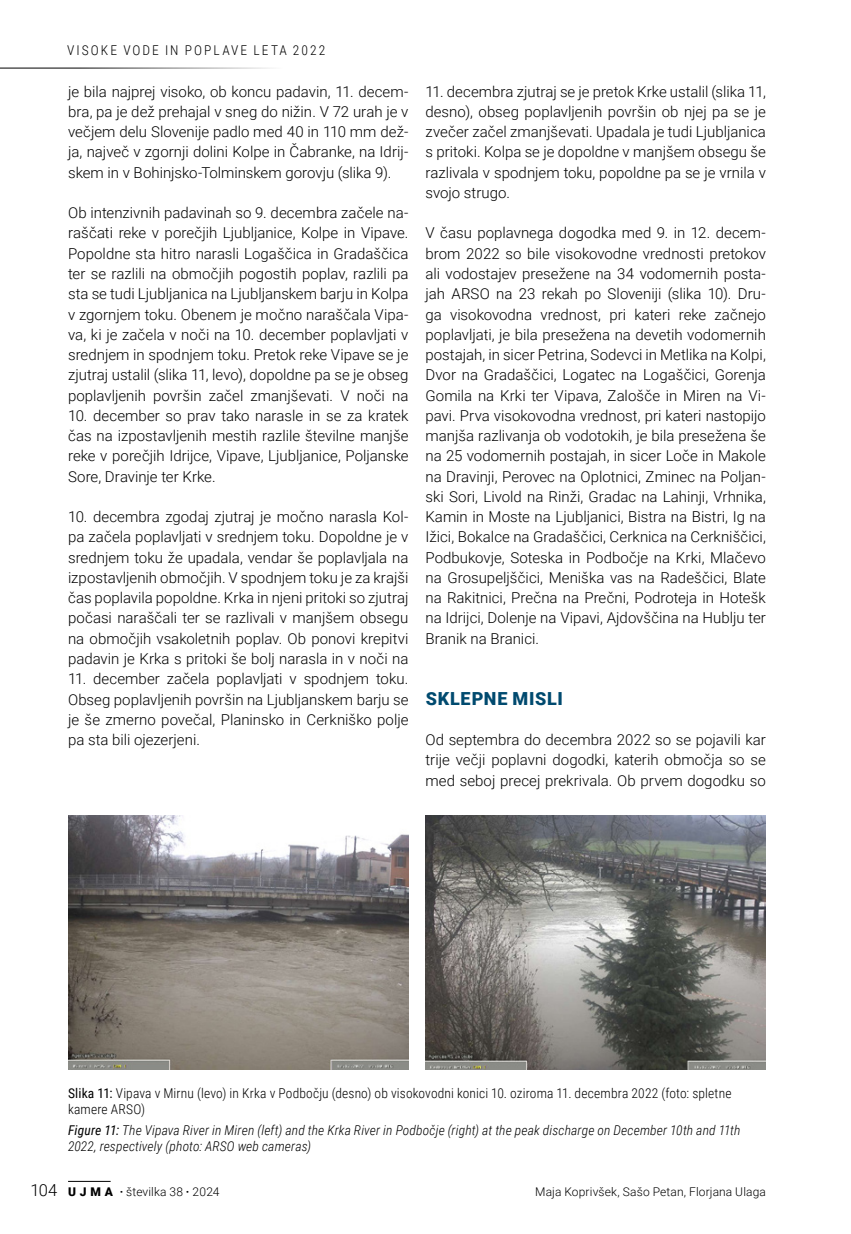
<style>
.page{position:relative;width:851px;height:1234px;background:#fff}
.page>*{position:absolute;margin:0;border:0;box-sizing:border-box;transform-origin:0 0}
._01_Naslov_Mo__12_bl{font:900 18px "Roboto";letter-spacing:.04em;color:#004a6f}
._00_normal_10pt_SLO{font:300 15px/20.2px "Roboto";color:#000;text-align:justify}
._06_podpis_pod_sliko{font:italic 300 13.5px/16.5px "Roboto Condensed";letter-spacing:.01em;color:#000}
._06_podpis_pod_sliko-2{font:300 13.5px/16.5px "Roboto Condensed";letter-spacing:.01em;color:#000}
._06_podpis_pod_sliko-3{font:300 13.5px "Roboto Condensed";letter-spacing:.15em;color:#000}
.t1{font:300 12px "Roboto";letter-spacing:.01em;color:#000}
.s1{font-weight:400}
.s2{font-size:16.5px}
.s3{font-weight:900}
.s4{font-weight:700}
</style>
<div class="page">
<img style="left:68px;top:815px;width:340px;height:254px">
<img style="left:425px;top:815px;width:340px;height:254px">
<hr style="left:0;top:68px;width:285px;height:1px;background:#000">
<hr style="left:68px;top:1180px;width:43px;height:1px;background:#000">
<p class="_06_podpis_pod_sliko-3" style="left:67px;top:41px;width:260px">VISOKE VODE IN POPLAVE LETA 2022</p>
<p class="_00_normal_10pt_SLO" style="left:68px;top:81px;width:342px">je bila najprej visoko, ob koncu padavin, 11. decem&shy;bra, pa je dež prehajal v sneg do nižin. V 72 urah je v večjem delu Slovenije padlo med 40 in 110 mm dež&shy;ja, največ v zgornji dolini Kolpe in Čabranke, na Idrij&shy;skem in v Bohinjsko-Tolminskem gorovju (slika 9).</p>
<p class="_00_normal_10pt_SLO" style="left:68px;top:202px;width:342px">Ob intenzivnih padavinah so 9. decembra začele na&shy;raščati reke v porečjih Ljubljanice, Kolpe in Vipave.<br>Popoldne sta hitro narasli Logaščica in Gradaščica ter se razlili na območjih pogostih poplav, razlili pa sta se tudi Ljubljanica na Ljubljanskem barju in Kolpa v zgornjem toku. Obenem je močno naraščala Vipa&shy;va, ki je začela v noči na 10. december poplavljati v srednjem in spodnjem toku. Pretok reke Vipave se je zjutraj ustalil (slika 11, levo), dopoldne pa se je obseg poplavljenih površin začel zmanjševati. V noči na</p>
<p class="_00_normal_10pt_SLO" style="left:68px;top:405px;width:342px">10. december so prav tako narasle in se za kratek čas na izpostavljenih mestih razlile številne manjše reke v porečjih Idrijce, Vipave, Ljubljanice, Poljanske Sore, Dravinje ter Krke.</p>
<p class="_00_normal_10pt_SLO" style="left:68px;top:506px;width:342px">10. decembra zgodaj zjutraj je močno narasla Kol&shy;pa začela poplavljati v srednjem toku. Dopoldne je v srednjem toku že upadala, vendar še poplavljala na izpostavljenih območjih. V spodnjem toku je za krajši čas poplavila popoldne. Krka in njeni pritoki so zjutraj počasi naraščali ter se razlivali v manjšem obsegu na območjih vsakoletnih poplav. Ob ponovi krepitvi padavin je Krka s pritoki še bolj narasla in v noči na</p>
<p class="_00_normal_10pt_SLO" style="left:68px;top:668px;width:342px">11. december začela poplavljati v spodnjem toku.<br>Obseg poplavljenih površin na Ljubljanskem barju se je še zmerno povečal, Planinsko in Cerkniško polje pa sta bili ojezerjeni.</p>
<p class="_00_normal_10pt_SLO" style="left:425px;top:81px;width:342px">11. decembra zjutraj se je pretok Krke ustalil (slika 11, desno), obseg poplavljenih površin ob njej pa se je zvečer začel zmanjševati. Upadala je tudi Ljubljanica s pritoki. Kolpa se je dopoldne v manjšem obsegu še razlivala v spodnjem toku, popoldne pa se je vrnila v svojo strugo.</p>
<p class="_00_normal_10pt_SLO" style="left:425px;top:222px;width:342px">V času poplavnega dogodka med 9. in 12. decem&shy;brom 2022 so bile visokovodne vrednosti pretokov ali vodostajev presežene na 34 vodomernih posta&shy;jah ARSO na 23 rekah po Sloveniji (slika 10). Dru&shy;ga visokovodna vrednost, pri kateri reke začnejo poplavljati, je bila presežena na devetih vodomernih postajah, in sicer Petrina, Sodevci in Metlika na Kolpi, Dvor na Gradaščici, Logatec na Logaščici, Gorenja Gomila na Krki ter Vipava, Zalošče in Miren na Vi&shy;pavi. Prva visokovodna vrednost, pri kateri nastopijo manjša razlivanja ob vodotokih, je bila presežena še na 25 vodomernih postajah, in sicer Loče in Makole na Dravinji, Perovec na Oplotnici, Zminec na Poljan&shy;ski Sori, Livold na Rinži, Gradac na Lahinji, Vrhnika, Kamin in Moste na Ljubljanici, Bistra na Bistri, Ig na Ižici, Bokalce na Gradaščici, Cerknica na Cerkniščici, Podbukovje, Soteska in Podbočje na Krki, Mlačevo na Grosupeljščici, Meniška vas na Radeščici, Blate na Rakitnici, Prečna na Prečni, Podroteja in Hotešk na Idrijci, Dolenje na Vipavi, Ajdovščina na Hublju ter Branik na Branici.</p>
<p class="_01_Naslov_Mo__12_bl" style="left:426px;top:685px;width:138px">SKLEPNE MISLI</p>
<p class="_00_normal_10pt_SLO" style="left:425px;top:729px;width:342px">Od septembra do decembra 2022 so se pojavili kar trije večji poplavni dogodki, katerih območja so se med seboj precej prekrivala. Ob prvem dogodku so</p>
<p class="_06_podpis_pod_sliko-2" style="left:68px;top:1083px;width:665px"><span class="s1">Slika 11:</span> Vipava v Mirnu (levo) in Krka v Podbočju (desno) ob visokovodni konici 10. oziroma 11. decembra 2022 (foto: spletne kamere ARSO)</p>
<p class="_06_podpis_pod_sliko" style="left:68px;top:1120px;width:673px"><span class="s1">Figure 11:</span> The Vipava River in Miren (left) and the Krka River in Podbočje (right) at the peak discharge on December 10th and 11th<br>2022, respectively (photo: ARSO web cameras)</p>
<p class="t1" style="left:31px;top:1183px;width:190px"><span class="s2">104</span> <span class="s3">U J M A</span> <span class="s4">·</span> številka 38 <span class="s4">·</span> 2024</p>
<p class="t1" style="left:535px;top:1183px;width:232px">Maja Koprivšek, Sašo Petan, Florjana Ulaga</p>
</div>
